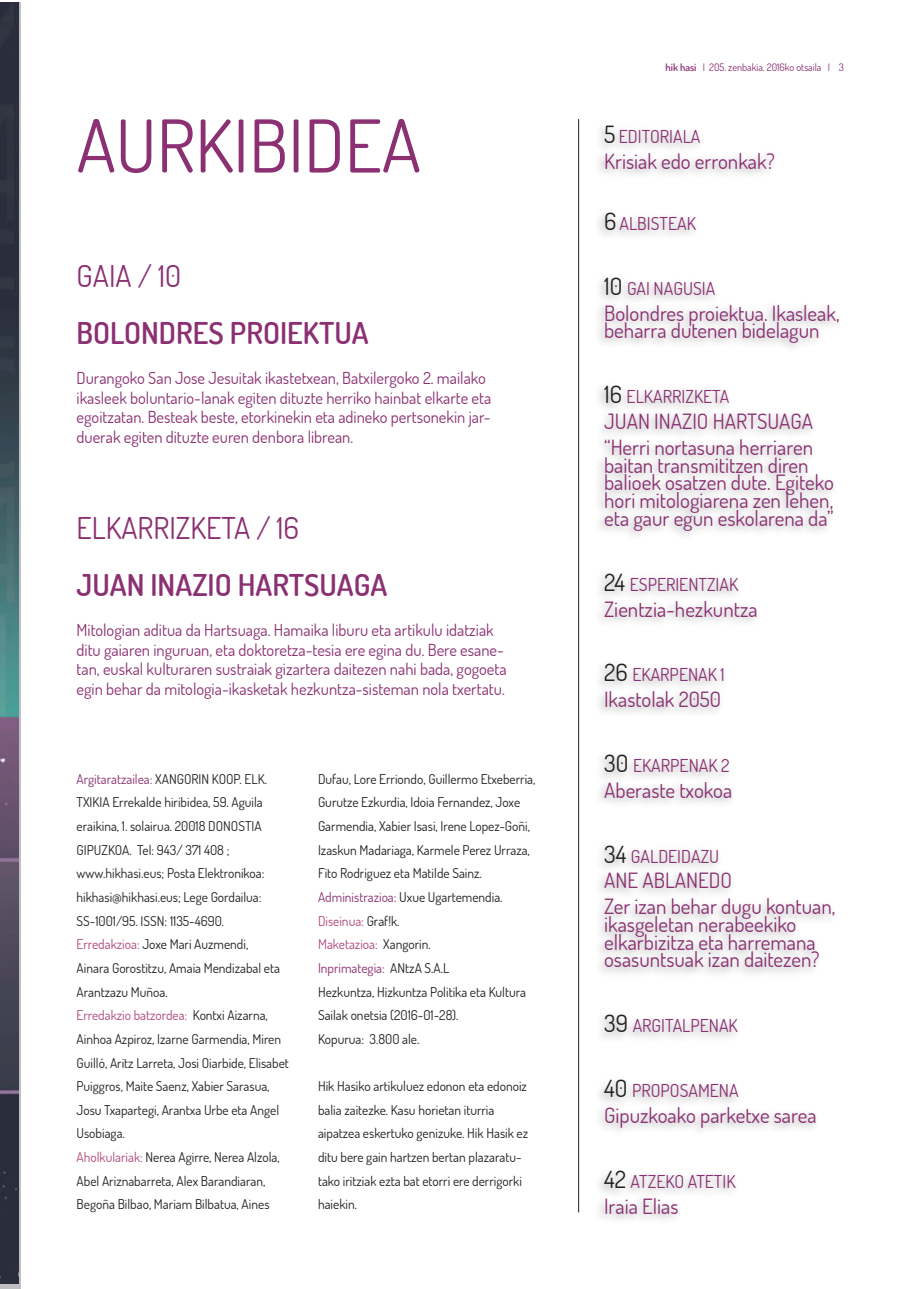
<style>
.page{position:relative;width:919px;height:1289px;background:#fff}
.page>*{position:absolute;margin:0;border:0;box-sizing:border-box;transform-origin:0 0}
.t1{font:72.75px "Dosis";color:#8b3072}
.t2{font:600 30px "Dosis";color:#8b3072}
.t3{font:30px "Dosis";color:#8b3072}
.t4{font:21px/17.9px "Dosis";color:#8b3072}
.t5{font:17.7px "Dosis";color:#8b3072}
.t6{font:16.5px/19.8px "Dosis";color:#8b3072}
.t7{font:13.5px/23.7px "Dosis";color:#231f20}
.t8{font:10.35px "Dosis";color:#8b3072}
.s1{color:#8b3072}
.s2{color:#ae487a}
.s3{font-weight:600}
.s4{font-size:23.7px;color:#231f20}
</style>
<div class="page">
<div style="left:593px;top:121px;width:249px;height:1103px;background:#231f20;opacity:.38"></div>
<hr style="left:578px;top:119px;width:1px;height:1093px;background:#231f20">
<svg style="left:0;top:2px;width:20px;height:1286px;background:#7f848c"></svg>
<img style="left:0;top:2px;width:18px;height:1281px">
<h1 class="t1" style="left:77px;top:98px;width:346px">AURKIBIDEA</h1>
<h2 class="t3" style="left:77px;top:256px;width:106px">GAIA / 10</h2>
<h2 class="t2" style="left:77px;top:313px;width:294px">BOLONDRES PROIEKTUA</h2>
<p class="t6" style="left:77px;top:367px;width:416px">Durangoko San Jose Jesuitak ikastetxean, Batxilergoko 2. mailako ikasleek boluntario-lanak egiten dituzte herriko hainbat elkarte eta egoitzatan. Besteak beste, etorkinekin eta adineko pertsonekin jar&shy;duerak egiten dituzte euren denbora librean.</p>
<h2 class="t3" style="left:77px;top:508px;width:224px">ELKARRIZKETA / 16</h2>
<h2 class="t2" style="left:77px;top:565px;width:312px">JUAN INAZIO HARTSUAGA</h2>
<p class="t6" style="left:77px;top:619px;width:431px">Mitologian aditua da Hartsuaga. Hamaika liburu eta artikulu idatziak ditu gaiaren inguruan, eta doktoretza-tesia ere egina du. Bere esane&shy;tan, euskal kulturaren sustraiak gizartera daitezen nahi bada, gogoeta egin behar da mitologia-ikasketak hezkuntza-sisteman nola txertatu.</p>
<p class="t7" style="left:77px;top:766px;width:214px"><span class="s1">Argitaratzailea:</span> XANGORIN KOOP. ELK.<br>TXIKIA Errekalde hiribidea, 59. Aguila eraikina, 1. solairua. 20018 DONOSTIA GIPUZKOA. Tel: 943/ 371 408 ; www.hikhasi.eus; Posta Elektronikoa: hikhasi@hikhasi.eus; Lege Gordailua:<br>SS-1001/95. ISSN: 1135-4690.<br><span class="s2">Erredakzioa:</span> Joxe Mari Auzmendi,<br>Ainara Gorostitzu, Amaia Mendizabal eta Arantzazu Muñoa.<br><span class="s2">Erredakzio batzordea:</span> Kontxi Aizarna, Ainhoa Azpiroz, Izarne Garmendia, Miren Guilló, Aritz Larreta, Josi Oiarbide, Elisabet Puiggros, Maite Saenz, Xabier Sarasua, Josu Txapartegi, Arantxa Urbe eta Angel Usobiaga.<br><span class="s2">Aholkulariak:</span> Nerea Agirre, Nerea Alzola, Abel Ariznabarreta, Alex Barandiaran, Begoña Bilbao, Mariam Bilbatua, Aines</p>
<p class="t7" style="left:318px;top:766px;width:219px">Dufau, Lore Erriondo, Guillermo Etxeberria, Gurutze Ezkurdia, Idoia Fernandez, Joxe Garmendia, Xabier Isasi, Irene Lopez-Goñi, Izaskun Madariaga, Karmele Perez Urraza, Fito Rodriguez eta Matilde Sainz.<br><span class="s1">Administrazioa:</span> Uxue Ugartemendia.<br><span class="s2">Diseinua:</span> Graf!k.<br><span class="s2">Maketazioa:</span> Xangorin.<br><span class="s1">Inprimategia:</span> ANtzA S.A.L<br>Hezkuntza, Hizkuntza Politika eta Kultura Sailak onetsia (2016-01-28).<br>Kopurua: 3.800 ale.</p>
<p class="t7" style="left:318px;top:1073px;width:212px">Hik Hasiko artikuluez edonon eta edonoiz balia zaitezke. Kasu horietan iturria aipatzea eskertuko genizuke. Hik Hasik ez ditu bere gain hartzen bertan plazaratu&shy;tako iritziak ezta bat etorri ere derrigorki haiekin.</p>
<p class="t8" style="left:665px;top:61px;width:180px"><span class="s3">hik hasi</span> I 205. zenbakia. 2016ko otsaila I 3</p>
<h3 class="t5" style="left:604px;top:125px;width:98px"><span class="s4">5</span> EDITORIALA</h3>
<h3 class="t4" style="left:604px;top:152px;width:172px">Krisiak edo erronkak?</h3>
<h3 class="t5" style="left:604px;top:212px;width:93px"><span class="s4">6</span> ALBISTEAK</h3>
<h3 class="t5" style="left:604px;top:277px;width:113px"><span class="s4">10</span> GAI NAGUSIA</h3>
<h3 class="t4" style="left:604px;top:303px;width:237px">Bolondres proiektua. Ikasleak, beharra dutenen bidelagun</h3>
<h3 class="t5" style="left:604px;top:385px;width:127px"><span class="s4">16</span> ELKARRIZKETA</h3>
<h3 class="t4" style="left:604px;top:408px;width:210px;line-height:25.7px">JUAN INAZIO HARTSUAGA “Herri nortasuna herriaren</h3>
<h3 class="t4" style="left:604px;top:455px;width:231px">baitan transmititzen diren balioek osatzen dute. Egiteko hori mitologiarena zen lehen, eta gaur egun eskolarena da”</h3>
<h3 class="t5" style="left:604px;top:572px;width:136px"><span class="s4">24</span> ESPERIENTZIAK</h3>
<h3 class="t4" style="left:604px;top:599px;width:155px">Zientzia-hezkuntza</h3>
<h3 class="t5" style="left:604px;top:663px;width:122px"><span class="s4">26</span> EKARPENAK 1</h3>
<h3 class="t4" style="left:604px;top:690px;width:118px">Ikastolak 2050</h3>
<h3 class="t5" style="left:604px;top:754px;width:127px"><span class="s4">30</span> EKARPENAK 2</h3>
<h3 class="t4" style="left:604px;top:780px;width:129px">Aberaste txokoa</h3>
<h3 class="t5" style="left:604px;top:844px;width:117px"><span class="s4">34</span> GALDEIDAZU</h3>
<h3 class="t4" style="left:604px;top:867px;width:233px;line-height:25.7px">ANE ABLANEDO<br>Zer izan behar dugu kontuan,</h3>
<h3 class="t4" style="left:604px;top:914px;width:217px">ikasgeletan nerabeekiko elkarbizitza eta harremana osasuntsuak izan daitezen?</h3>
<h3 class="t5" style="left:604px;top:1014px;width:135px"><span class="s4">39</span> ARGITALPENAK</h3>
<h3 class="t5" style="left:604px;top:1079px;width:136px"><span class="s4">40</span> PROPOSAMENA</h3>
<h3 class="t4" style="left:604px;top:1105px;width:214px">Gipuzkoako parketxe sarea</h3>
<h3 class="t5" style="left:604px;top:1169px;width:133px"><span class="s4">42</span> ATZEKO ATETIK</h3>
<h3 class="t4" style="left:604px;top:1196px;width:76px">Iraia Elias</h3>
</div>
